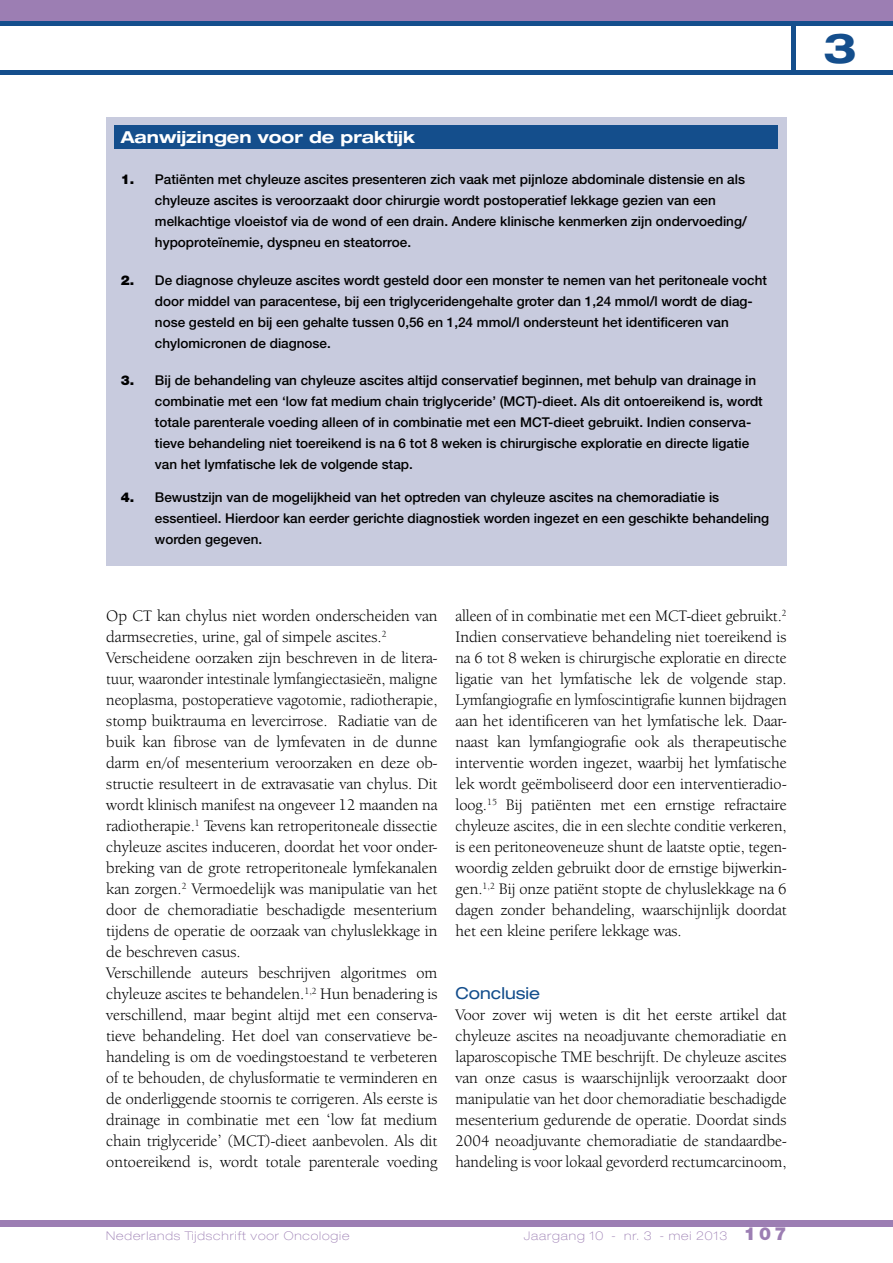
<style>
.page{position:relative;width:893px;height:1263px;background:#fff}
.page>*{position:absolute;margin:0;border:0;box-sizing:border-box;transform-origin:0 0}
.t1{font:700 expanded 41.25px "Helvetica Neue LT Std";color:#144e8c}
.t2{font:900 18px "Helvetica Neue LT Std";color:#9c7eb3}
.t3{font:16.5px/21px "Berkeley Oldstyle IT Cby BT";color:#000;text-align:justify}
.t4{font:700 expanded 16.5px "Helvetica Neue LT Std";color:#fff}
.t5{font:expanded 16.5px "Helvetica Neue LT Std";color:#144e8c}
.t6{font:500 13.5px/21px "Helvetica Neue LT Std";color:#000}
.t7{font:100 expanded 12px "Helvetica Neue LT Std";letter-spacing:.075em;color:#9c7eb3}
.s1{font-weight:900}
</style>
<div class="page">
<div style="left:0;top:0;width:893px;height:23px;background:#9c7eb3"></div>
<div style="left:0;top:1220px;width:893px;height:7px;background:#9c7eb3"></div>
<hr style="left:0;top:70px;width:893px;height:4px;background:#144e8c">
<div style="left:0;top:21px;width:893px;height:5px;background:#144e8c"></div>
<hr style="left:791px;top:23px;width:4px;height:49px;background:#144e8c">
<div style="left:106px;top:117px;width:681px;height:449px;background:#c8cbde"></div>
<div style="left:115px;top:126px;width:663px;height:23px;background:#144e8c"></div>
<p class="t4" style="left:121px;top:127px;width:296px">Aanwijzingen voor de praktijk</p>
<p class="t6" style="left:155px;top:169px;width:593px;text-indent:-34px"><span class="s1">1.</span> Patiënten met chyleuze ascites presenteren zich vaak met pijnloze abdominale distensie en als chyleuze ascites is veroorzaakt door chirurgie wordt postoperatief lekkage gezien van een melkachtige vloeistof via de wond of een drain. Andere klinische kenmerken zijn ondervoeding/ hypoproteïnemie, dyspneu en steatorroe.</p>
<p class="t6" style="left:155px;top:269px;width:614px;text-indent:-34px"><span class="s1">2.</span> De diagnose chyleuze ascites wordt gesteld door een monster te nemen van het peritoneale vocht door middel van paracentese, bij een triglyceridengehalte groter dan 1,24 mmol/l wordt de diag&shy;nose gesteld en bij een gehalte tussen 0,56 en 1,24 mmol/l ondersteunt het identificeren van chylomicronen de diagnose.</p>
<p class="t6" style="left:155px;top:369px;width:609px;text-indent:-34px"><span class="s1">3.</span> Bij de behandeling van chyleuze ascites altijd conservatief beginnen, met behulp van drainage in combinatie met een ‘low fat medium chain triglyceride’ (MCT)-dieet. Als dit ontoereikend is, wordt totale parenterale voeding alleen of in combinatie met een MCT-dieet gebruikt. Indien conserva&shy;tieve behandeling niet toereikend is na 6 tot 8 weken is chirurgische exploratie en directe ligatie van het lymfatische lek de volgende stap.</p>
<p class="t6" style="left:155px;top:486px;width:616px;text-indent:-34px"><span class="s1">4.</span> Bewustzijn van de mogelijkheid van het optreden van chyleuze ascites na chemoradiatie is essentieel. Hierdoor kan eerder gerichte diagnostiek worden ingezet en een geschikte behandeling worden gegeven.</p>
<p class="t3" style="left:106px;top:605px;width:333px;text-align:left">Op CT kan chylus niet worden onderscheiden van darmsecreties, urine, gal of simpele ascites.<sup>2<br></sup>Verscheidene oorzaken zijn beschreven in de litera&shy;tuur, waaronder intestinale lymfangiectasieën, maligne neoplasma, postoperatieve vagotomie, radiotherapie, stomp buiktrauma en levercirrose. Radiatie van de buik kan fibrose van de lymfevaten in de dunne darm en/of mesenterium veroorzaken en deze ob&shy;structie resulteert in de extravasatie van chylus. Dit wordt klinisch manifest na ongeveer 12 maanden na radiotherapie.<sup>1</sup> Tevens kan retroperitoneale dissectie chyleuze ascites induceren, doordat het voor onder&shy;breking van de grote retroperitoneale lymfekanalen kan zorgen.<sup>2</sup> Vermoedelijk was manipulatie van het door de chemoradiatie beschadigde mesenterium tijdens de operatie de oorzaak van chyluslekkage in de beschreven casus.<br>Verschillende auteurs beschrijven algoritmes om chyleuze ascites te behandelen.<sup>1,2</sup> Hun benadering is verschillend, maar begint altijd met een conserva&shy;tieve behandeling. Het doel van conservatieve be&shy;handeling is om de voedingstoestand te verbeteren of te behouden, de chylusformatie te verminderen en de onderliggende stoornis te corrigeren. Als eerste is drainage in combinatie met een ‘low fat medium chain triglyceride’ (MCT)-dieet aanbevolen. Als dit ontoereikend is, wordt totale parenterale voeding</p>
<p class="t3" style="left:455px;top:605px;width:333px">alleen of in combinatie met een MCT-dieet gebruikt.<sup>2<br></sup>Indien conservatieve behandeling niet toereikend is na 6 tot 8 weken is chirurgische exploratie en directe ligatie van het lymfatische lek de volgende stap.<br>Lymfangiografie en lymfoscintigrafie kunnen bijdragen aan het identificeren van het lymfatische lek. Daar&shy;naast kan lymfangiografie ook als therapeutische interventie worden ingezet, waarbij het lymfatische lek wordt geëmboliseerd door een interventieradio&shy;loog.<sup>15</sup> Bij patiënten met een ernstige refractaire chyleuze ascites, die in een slechte conditie verkeren, is een peritoneoveneuze shunt de laatste optie, tegen&shy;woordig zelden gebruikt door de ernstige bijwerkin&shy;gen.<sup>1,2</sup> Bij onze patiënt stopte de chyluslekkage na 6 dagen zonder behandeling, waarschijnlijk doordat het een kleine perifere lekkage was.</p>
<p class="t5" style="left:455px;top:983px;width:86px">Conclusie</p>
<p class="t3" style="left:455px;top:1004px;width:333px">Voor zover wij weten is dit het eerste artikel dat chyleuze ascites na neoadjuvante chemoradiatie en laparoscopische TME beschrijft. De chyleuze ascites van onze casus is waarschijnlijk veroorzaakt door manipulatie van het door chemoradiatie beschadigde mesenterium gedurende de operatie. Doordat sinds 2004 neoadjuvante chemoradiatie de standaardbe&shy;handeling is voor lokaal gevorderd rectumcarcinoom,</p>
<p class="t7" style="left:106px;top:1228px;width:245px">Nederlands Tijdschrift voor Oncologie</p>
<p class="t7" style="left:524px;top:1228px;width:205px">Jaargang 10 - nr. 3 - mei 2013</p>
<p class="t2" style="left:744px;top:1222px;width:44px">107</p>
<h1 class="t1" style="left:823px;top:22px;width:35px">3</h1>
</div>
